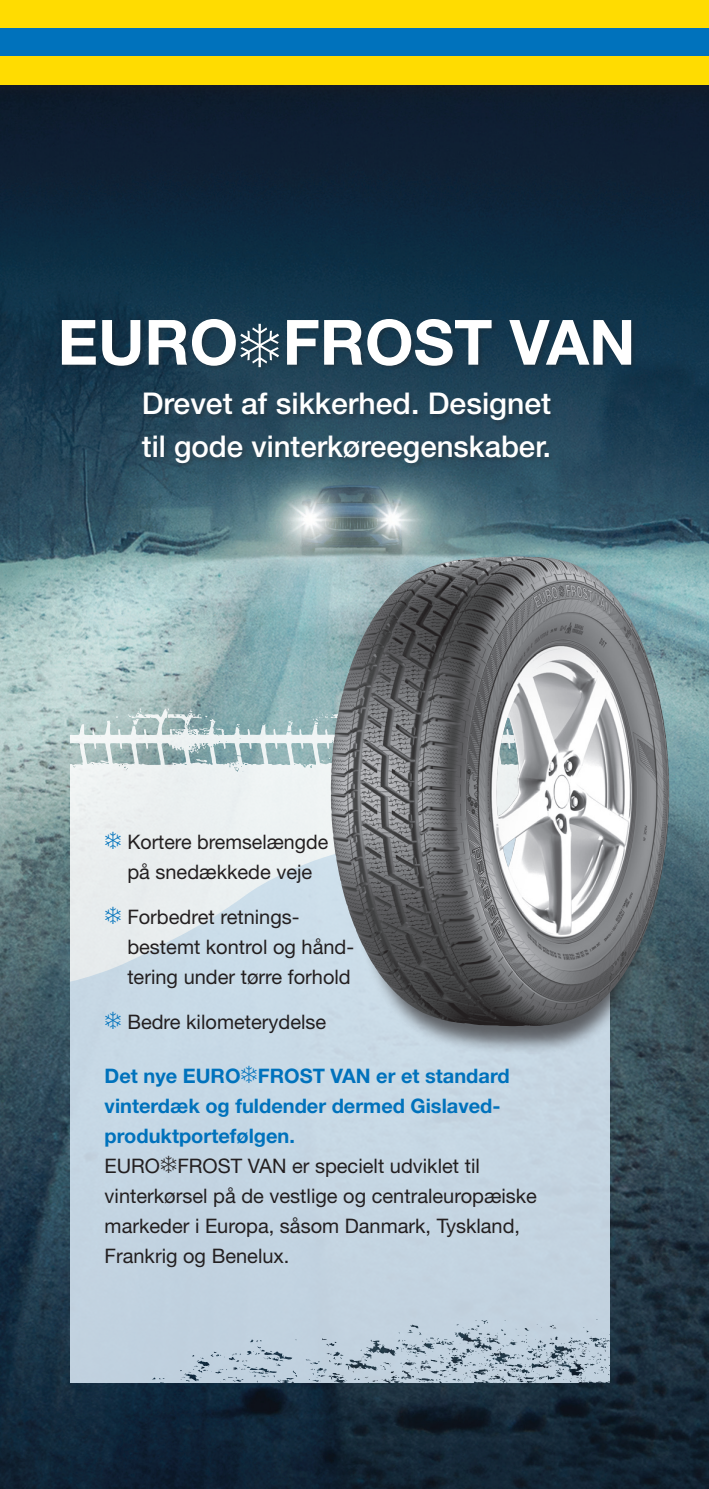
<style>
.page{position:relative;width:709px;height:1489px;background:#fff}
.page>*{position:absolute;margin:0;border:0;box-sizing:border-box;transform-origin:0 0}
._02_headline_22_bold{font:700 62.5px "Helvetica Neue LT Pro";color:#fff}
.Produktsubline_HelvN{font:500 30px "Helvetica Neue LT Pro";color:#fff}
.Copy_HelvNeueLT_Roma{font:20px/30px "Helvetica Neue LT Pro";color:#231f20}
.Copy_HelvNeueLT_Roma-2{font:700 20px/30px "Helvetica Neue LT Pro";color:#0072bc}
._01_headline_8_12bd{font:20px/30px "Helvetica Neue LT Pro";color:#231f20;text-align:center}
.s1{color:#0072bc}
</style>
<div class="page">
<img style="left:0;top:104px;width:709px;height:1384px">
<svg style="left:71px;top:703px;width:538px;height:96px"></svg>
<svg style="left:71px;top:799px;width:538px;height:583px;background:#c5d4df"></svg>
<div style="left:347px;top:848px;width:315px;height:206px;background:#231f20;opacity:.65"></div>
<svg style="left:353px;top:840px;width:289px;height:184px;background:#797b7e"></svg>
<img style="left:331px;top:556px;width:183px;height:211px">
<div style="left:0;top:0;width:709px;height:104px;background:#0f1c2b"></div>
<div style="left:0;top:0;width:709px;height:28px;background:#ffdc01"></div>
<div style="left:0;top:28px;width:709px;height:29px;background:#0072bc"></div>
<div style="left:0;top:57px;width:709px;height:28px;background:#ffdc01"></div>
<div style="left:62px;top:317px;width:574px;height:151px;background:#231f20;opacity:.3"></div>
<p class="_02_headline_22_bold" style="left:58px;top:304px;width:579px">EURO❄FROST VAN</p>
<p class="Produktsubline_HelvN" style="left:142px;top:386px;width:411px">Drevet af sikkerhed. Designet</p>
<p class="Produktsubline_HelvN" style="left:142px;top:428px;width:411px">til gode vinterkøreegenskaber.</p>
<p class="_01_headline_8_12bd" style="left:105px;top:826px;width:225px"><span class="s1">❄</span> Kortere bremselængde på snedækkede veje</p>
<p class="Copy_HelvNeueLT_Roma" style="left:127px;top:901px;width:228px;text-indent:-23px"><span class="s1">❄</span> Forbedret retnings&shy;bestemt kontrol og hånd&shy;tering under tørre forhold</p>
<p class="Copy_HelvNeueLT_Roma" style="left:105px;top:1006px;width:223px"><span class="s1">❄</span> Bedre kilometerydelse</p>
<p class="Copy_HelvNeueLT_Roma-2" style="left:105px;top:1059px;width:406px">Det nye EURO❄FROST VAN er et standard vinterdæk og fuldender dermed Gislaved&shy;produktportefølgen.</p>
<p class="Copy_HelvNeueLT_Roma" style="left:105px;top:1150px;width:434px">EURO❄FROST VAN er specielt udviklet til vinterkørsel på de vestlige og centraleuropæiske markeder i Europa, såsom Danmark, Tyskland, Frankrig og Benelux.</p>
</div>
